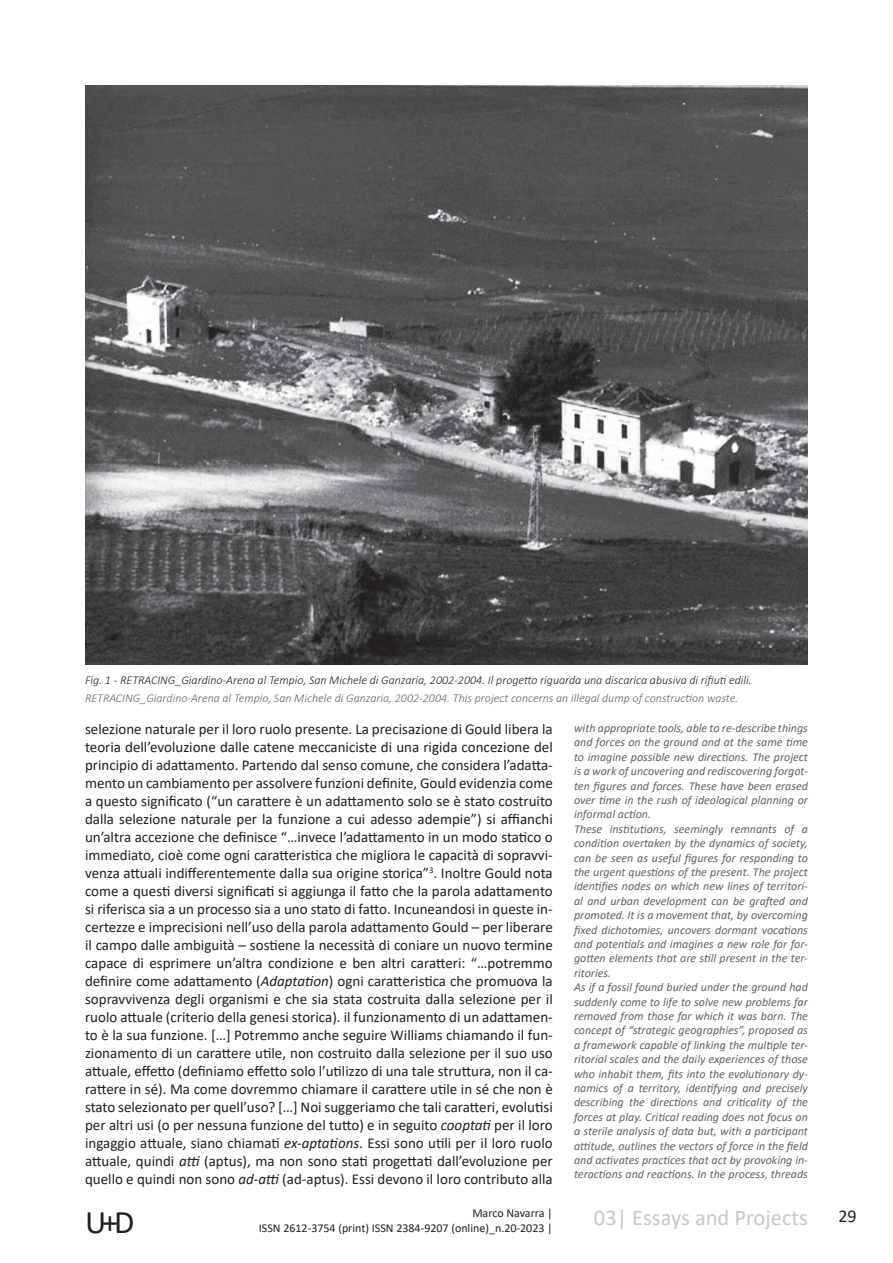
<style>
.page{position:relative;width:893px;height:1263px;background:#fff}
.page>*{position:absolute;margin:0;border:0;box-sizing:border-box;transform-origin:0 0}
.t1{font:33px "Calibri";color:#231f20}
.t2{font:22.5px "Calibri";color:#c7c8ca}
.t3{font:18px "Calibri";color:#231f20}
.t4{font:15px/18px "Calibri";color:#231f20;text-align:justify}
.t5{font:italic 12px/14.4px "Calibri";color:#636366}
.t6{font:italic 300 12px "Calibri";color:#231f20}
.t7{font:italic 300 12px "Calibri";color:#636366}
.t8{font:12px "Calibri";color:#231f20}
.s1{font-style:italic}
</style>
<div class="page">
<img style="left:85px;top:85px;width:723px;height:579px">
<p class="t6" style="left:85px;top:672px;width:668px">Fig. 1 - RETRACING_Giardino-Arena al Tempio, San Michele di Ganzaria, 2002-2004. Il progetto riguarda una discarica abusiva di rifiuti edili.</p>
<p class="t7" style="left:85px;top:690px;width:655px">RETRACING_Giardino-Arena al Tempio, San Michele di Ganzaria, 2002-2004. This project concerns an illegal dump of construction waste.</p>
<p class="t4" style="left:85px;top:720px;width:469px">selezione naturale per il loro ruolo presente. La precisazione di Gould libera la teoria dell’evoluzione dalle catene meccaniciste di una rigida concezione del principio di adattamento. Partendo dal senso comune, che considera l’adatta&shy;mento un cambiamento per assolvere funzioni definite, Gould evidenzia come a questo significato (“un carattere è un adattamento solo se è stato costruito dalla selezione naturale per la funzione a cui adesso adempie”) si affianchi un’altra accezione che definisce “…invece l’adattamento in un modo statico o immediato, cioè come ogni caratteristica che migliora le capacità di sopravvi&shy;venza attuali indifferentemente dalla sua origine storica”<sup>3</sup>. Inoltre Gould nota come a questi diversi significati si aggiunga il fatto che la parola adattamento si riferisca sia a un processo sia a uno stato di fatto. Incuneandosi in queste in&shy;certezze e imprecisioni nell’uso della parola adattamento Gould – per liberare il campo dalle ambiguità – sostiene la necessità di coniare un nuovo termine capace di esprimere un’altra condizione e ben altri caratteri: “…potremmo definire come adattamento (<span class="s1">Adaptation</span>) ogni caratteristica che promuova la sopravvivenza degli organismi e che sia stata costruita dalla selezione per il ruolo attuale (criterio della genesi storica). il funzionamento di un adattamen&shy;to è la sua funzione. […] Potremmo anche seguire Williams chiamando il fun&shy;zionamento di un carattere utile, non costruito dalla selezione per il suo uso attuale, effetto (definiamo effetto solo l’utilizzo di una tale struttura, non il ca&shy;rattere in sé). Ma come dovremmo chiamare il carattere utile in sé che non è stato selezionato per quell’uso? […] Noi suggeriamo che tali caratteri, evolutisi per altri usi (o per nessuna funzione del tutto) e in seguito <span class="s1">cooptati</span> per il loro ingaggio attuale, siano chiamati <span class="s1">ex-aptations</span>. Essi sono utili per il loro ruolo attuale, quindi <span class="s1">atti</span> (aptus), ma non sono stati progettati dall’evoluzione per quello e quindi non sono <span class="s1">ad-atti</span> (ad-aptus). Essi devono il loro contributo alla</p>
<p class="t5" style="left:574px;top:720px;width:235px">with appropriate tools, able to re-describe things and forces on the ground and at the same time to imagine possible new directions. The project is a work of uncovering and rediscovering forgot&shy;ten figures and forces. These have been erased over time in the rush of ideological planning or informal action.<br>These institutions, seemingly remnants of a condition overtaken by the dynamics of society, can be seen as useful figures for responding to the urgent questions of the present. The project identifies nodes on which new lines of territori&shy;al and urban development can be grafted and promoted. It is a movement that, by overcoming fixed dichotomies, uncovers dormant vocations and potentials and imagines a new role for for&shy;gotten elements that are still present in the ter&shy;ritories.<br>As if a fossil found buried under the ground had suddenly come to life to solve new problems far removed from those for which it was born. The concept of “strategic geographies”, proposed as a framework capable of linking the multiple ter&shy;ritorial scales and the daily experiences of those who inhabit them, fits into the evolutionary dy&shy;namics of a territory, identifying and precisely describing the directions and criticality of the forces at play. Critical reading does not focus on a sterile analysis of data but, with a participant attitude, outlines the vectors of force in the field and activates practices that act by provoking in&shy;teractions and reactions. In the process, threads</p>
<p class="t8" style="left:472px;top:1205px;width:82px">Marco Navarra |</p>
<p class="t3" style="left:838px;top:1203px;width:20px">29</p>
<h2 class="t2" style="left:594px;top:1202px;width:215px">03| Essays and Projects</h2>
<h1 class="t1" style="left:85px;top:1199px;width:51px">U+D</h1>
<p class="t8" style="left:259px;top:1219px;width:295px">ISSN 2612-3754 (print) ISSN 2384-9207 (online)_n.20-2023 |</p>
</div>
